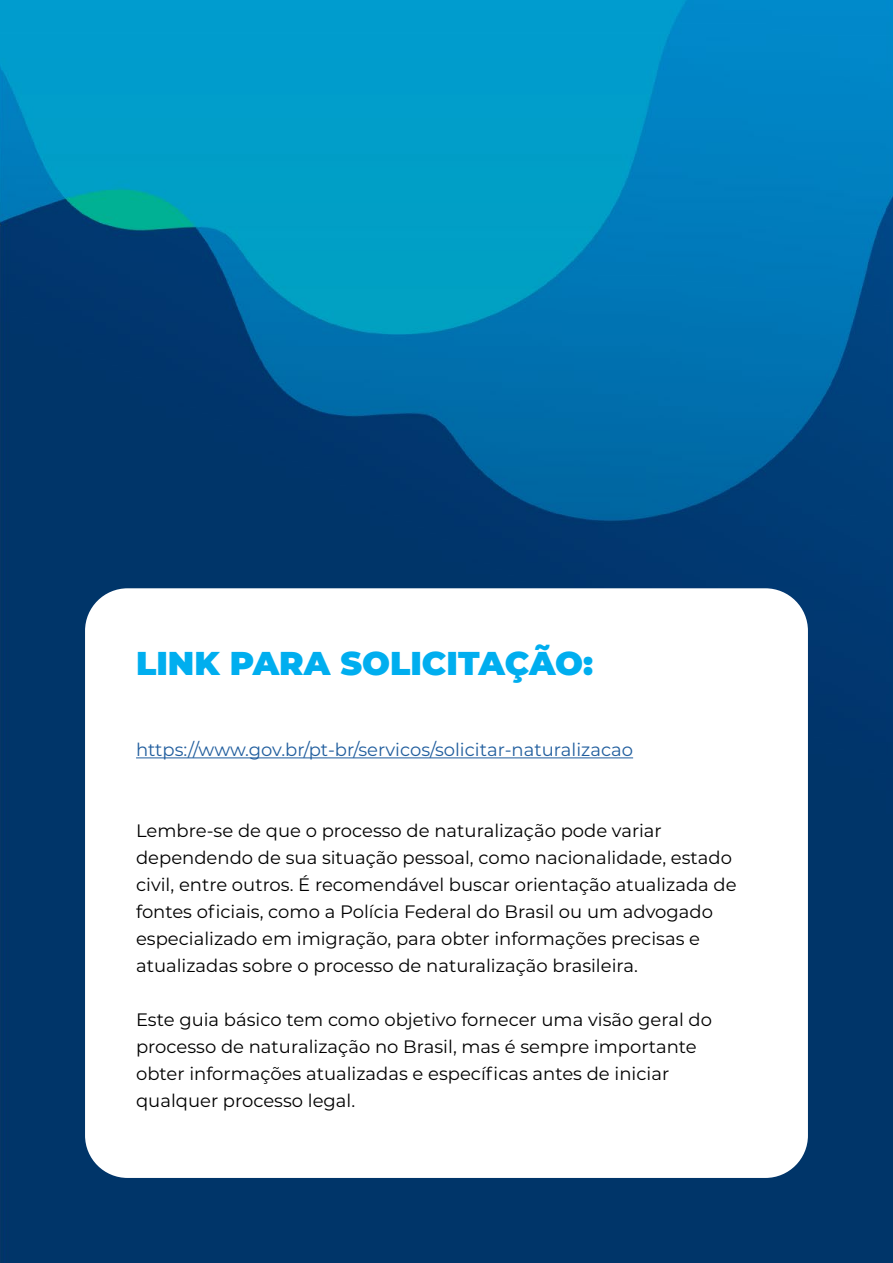
<style>
.page{position:relative;width:893px;height:1263px;background:#fff}
.page>*{position:absolute;margin:0;border:0;box-sizing:border-box;transform-origin:0 0}
.t1{font:900 33px "Montserrat";color:#00aeef}
.t2{font:18px/27px "Montserrat";color:#000}
.t3{font:18px "Montserrat";color:#215e9e}
</style>
<div class="page">
<img style="left:0;top:0;width:893px;height:1263px">
<div style="left:85px;top:588px;width:723px;height:590px;background:#fff;border-radius:43px"></div>
<hr style="left:136px;top:757px;width:497px;height:1px;background:#215e9e">
<h1 class="t1" style="left:136px;top:639px;width:459px">LINK PARA SOLICITAÇÃO:</h1>
<p class="t3" style="left:136px;top:737px;width:499px">https://www.gov.br/pt-br/servicos/solicitar-naturalizacao</p>
<p class="t2" style="left:136px;top:816px;width:602px">Lembre-se de que o processo de naturalização pode variar dependendo de sua situação pessoal, como nacionalidade, estado civil, entre outros. É recomendável buscar orientação atualizada de fontes oficiais, como a Polícia Federal do Brasil ou um advogado especializado em imigração, para obter informações precisas e atualizadas sobre o processo de naturalização brasileira.</p>
<p class="t2" style="left:136px;top:1005px;width:577px">Este guia básico tem como objetivo fornecer uma visão geral do processo de naturalização no Brasil, mas é sempre importante obter informações atualizadas e específicas antes de iniciar qualquer processo legal.</p>
</div>
